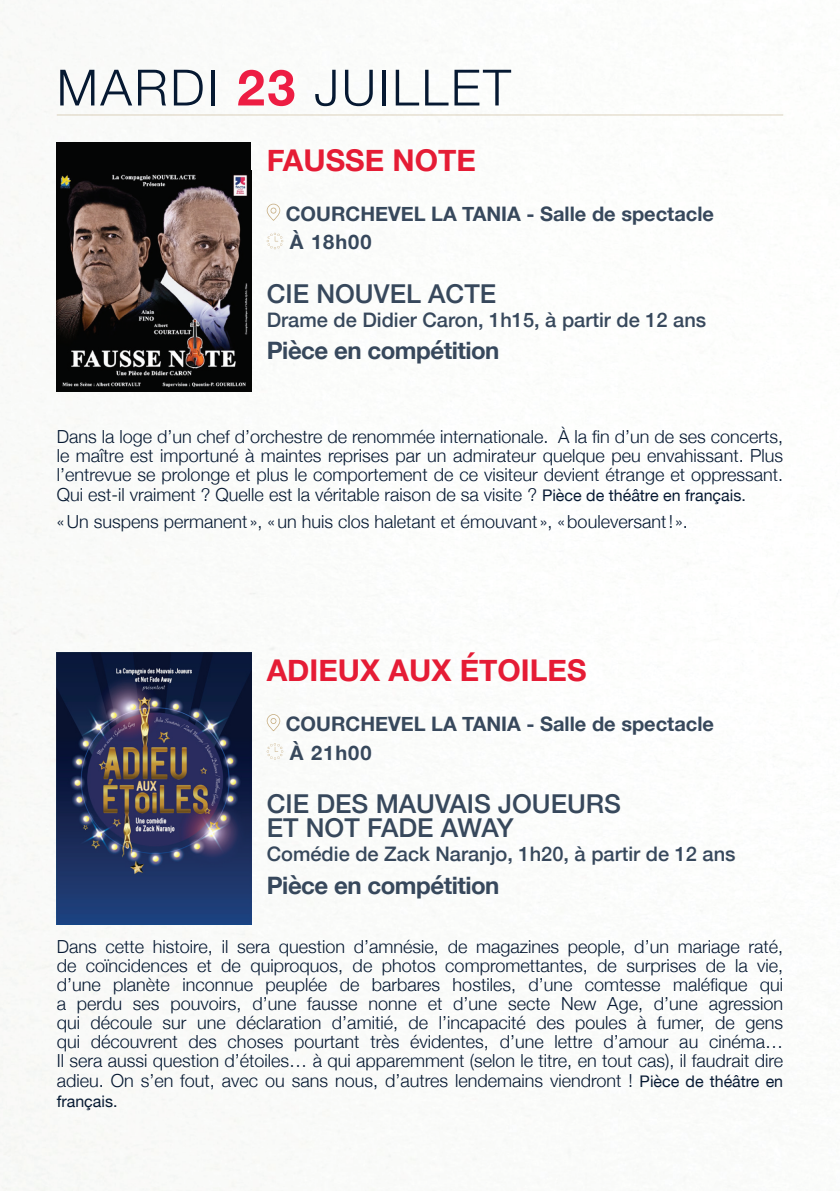
<style>
.page{position:relative;width:840px;height:1191px;background:#fff}
.page>*{position:absolute;margin:0;border:0;box-sizing:border-box;transform-origin:0 0}
.t1{font:300 50px "Helvetica Neue";letter-spacing:.05em;color:#061932}
.t2{font:700 30px "Helvetica Neue";color:#e51c35}
.t3{font:500 26px/24px "Helvetica Neue";color:#37485c}
.t4{font:700 24px "Helvetica Neue";letter-spacing:-.02em;color:#37485c}
.t5{font:700 20px/28.6px "Helvetica Neue";color:#37485c}
.t6{font:500 20px "Helvetica Neue";color:#37485c}
.t7{font:300 18px/19.2px "Helvetica Neue";color:#061932;text-align:justify}
.t8{font:16px "Helvetica Neue";color:#061932}
.s1{font-weight:700;color:#ed1d43}
.s2{font-weight:400;font-size:16px}
</style>
<div class="page">
<img style="left:0;top:10px;width:784px;height:1181px">
<svg style="left:266px;top:204px;width:14px;height:17px"></svg>
<svg style="left:265px;top:232px;width:19px;height:18px"></svg>
<hr style="left:57px;top:114px;width:725px;height:1px;background:#b9a37a">
<svg style="left:266px;top:714px;width:14px;height:17px"></svg>
<svg style="left:265px;top:742px;width:19px;height:18px"></svg>
<div style="left:57px;top:142px;width:194px;height:249px;background:#040505"></div>
<img style="left:57px;top:174px;width:191px;height:214px">
<img style="left:57px;top:652px;width:194px;height:272px">
<h1 class="t1" style="left:57px;top:47px;width:455px">MARDI <span class="s1">23</span> JUILLET</h1>
<h2 class="t2" style="left:266px;top:137px;width:210px">FAUSSE NOTE</h2>
<p class="t5" style="left:285px;top:200px;width:429px">COURCHEVEL LA TANIA - Salle de spectacle<br>À 18h00</p>
<h3 class="t3" style="left:266px;top:279px;width:231px">CIE NOUVEL ACTE</h3>
<p class="t6" style="left:266px;top:304px;width:441px">Drame de Didier Caron, 1h15, à partir de 12 ans</p>
<h3 class="t4" style="left:266px;top:332px;width:234px">Pièce en compétition</h3>
<p class="t7" style="left:57px;top:425px;width:727px">Dans la loge d’un chef d’orchestre de renommée internationale. À la fin d’un de ses concerts, le maître est importuné à maintes reprises par un admirateur quelque peu envahissant. Plus l’entrevue se prolonge et plus le comportement de ce visiteur devient étrange et oppressant.<br>Qui est-il vraiment ? Quelle est la véritable raison de sa visite ? <span class="s2">Pièce de théâtre en français.</span></p>
<p class="t7" style="left:57px;top:511px;width:632px">«Un suspens permanent », «un huis clos haletant et émouvant », «bouleversant! ».</p>
<h2 class="t2" style="left:266px;top:647px;width:321px">ADIEUX AUX ÉTOILES</h2>
<p class="t5" style="left:285px;top:710px;width:429px">COURCHEVEL LA TANIA - Salle de spectacle<br>À 21h00</p>
<h3 class="t3" style="left:266px;top:790px;width:355px">CIE DES MAUVAIS JOUEURS<br>ET NOT FADE AWAY</h3>
<p class="t6" style="left:266px;top:838px;width:470px">Comédie de Zack Naranjo, 1h20, à partir de 12 ans</p>
<h3 class="t4" style="left:266px;top:866px;width:234px">Pièce en compétition</h3>
<p class="t7" style="left:57px;top:936px;width:727px">Dans cette histoire, il sera question d’amnésie, de magazines people, d’un mariage raté, de coïncidences et de quiproquos, de photos compromettantes, de surprises de la vie, d’une planète inconnue peuplée de barbares hostiles, d’une comtesse maléfique qui a perdu ses pouvoirs, d’une fausse nonne et d’une secte New Age, d’une agression qui découle sur une déclaration d’amitié, de l’incapacité des poules à fumer, de gens qui découvrent des choses pourtant très évidentes, d’une lettre d’amour au cinéma… Il sera aussi question d’étoiles… à qui apparemment (selon le titre, en tout cas), il faudrait dire adieu. On s’en fout, avec ou sans nous, d’autres lendemains viendront ! <span class="s2">Pièce de théâtre en</span></p>
<p class="t8" style="left:57px;top:1090px;width:62px">français.</p>
</div>
